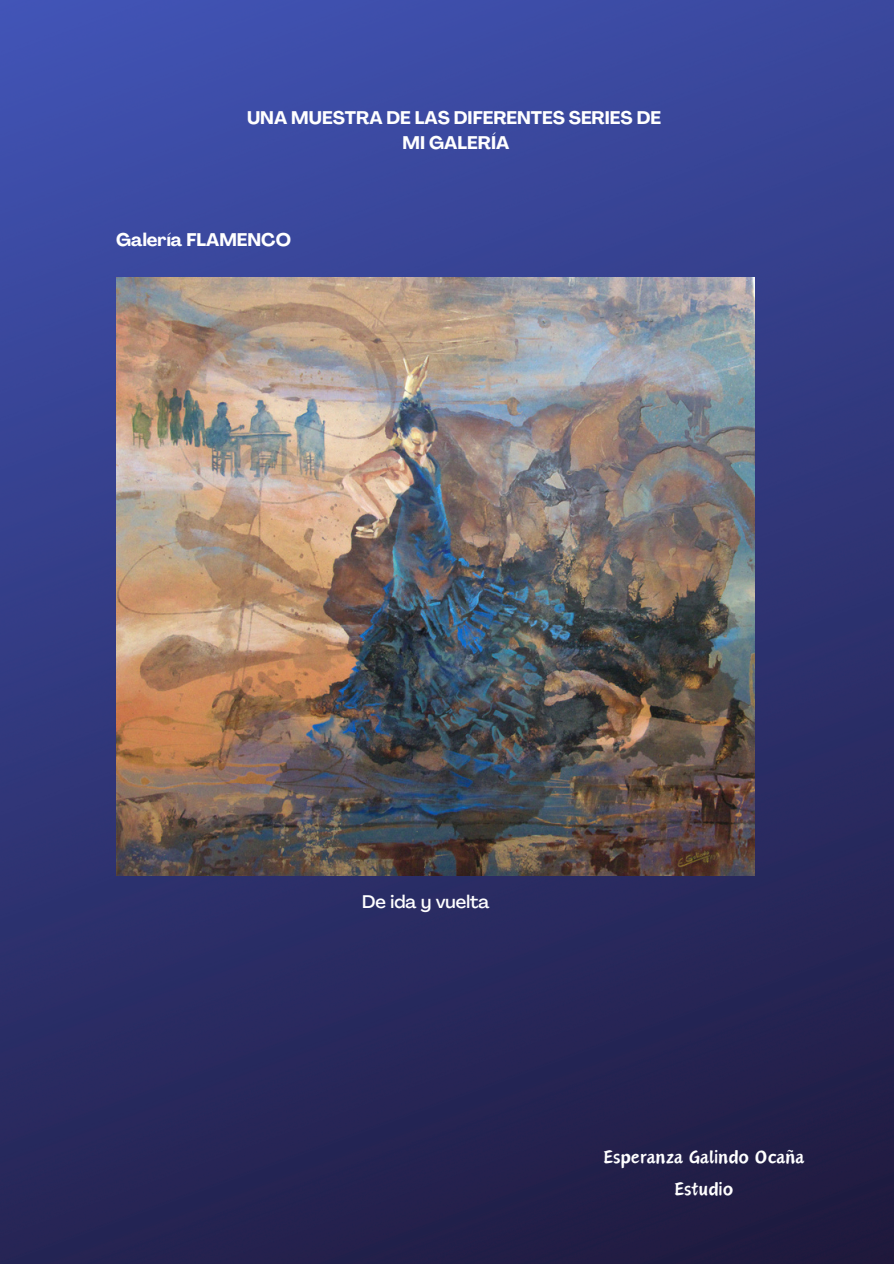
<style>
.page{position:relative;width:894px;height:1264px;background:#fff}
.page>*{position:absolute;margin:0;border:0;box-sizing:border-box;transform-origin:0 0}
.t1{font:23.4px/32.4px "Canva Oriental Brush";color:#fff;text-align:center}
.t2{font:700 18px/24.8px "Agrandir";color:#fff;text-align:center}
.t3{font:500 18px "Agrandir";color:#fff}
</style>
<div class="page">
<img style="left:0;top:0;width:893px;height:1263px">
<img style="left:116px;top:277px;width:638px;height:599px">
<p class="t2" style="left:247px;top:107px;width:415px">UNA MUESTRA DE LAS DIFERENTES SERIES DE<br>MI GALERÍA</p>
<p class="t2" style="left:116px;top:229px;width:176px">Galería FLAMENCO</p>
<p class="t3" style="left:362px;top:894px;width:129px">De ida y vuelta</p>
<p class="t1" style="left:603px;top:1141px;width:202px">Esperanza Galindo Ocaña<br>Estudio</p>
</div>
